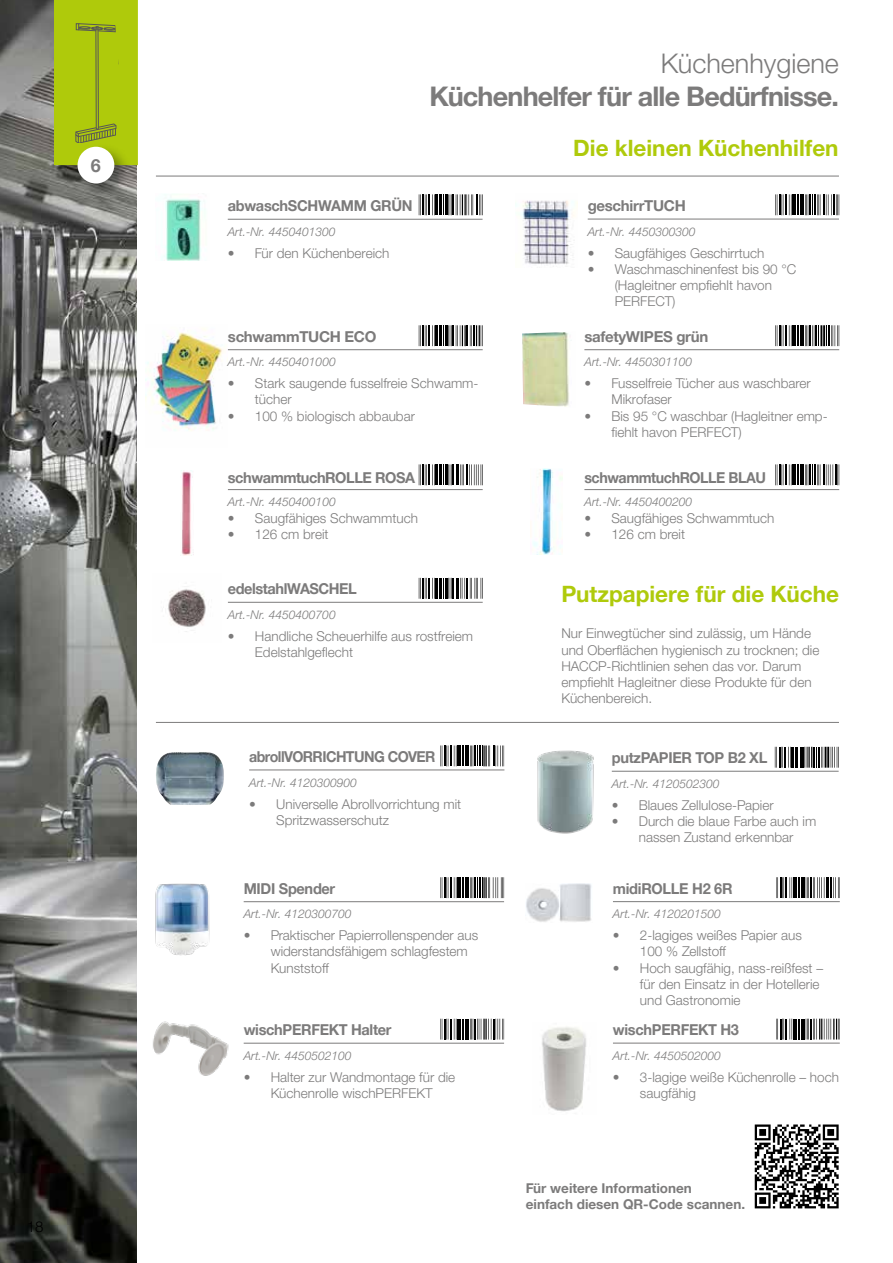
<style>
.page{position:relative;width:893px;height:1263px;background:#fff}
.page>*{position:absolute;margin:0;border:0;box-sizing:border-box;transform-origin:0 0}
.t1{font:700 27px "Helvetica Neue LTW1 G";letter-spacing:-.03em;color:#7c7b7b}
.t2{font:300 27px "Helvetica Neue LTW1 G";color:#7c7b7b}
.t3{font:700 22.5px "Helvetica Neue LTW1 G";color:#afca0b}
.t4{font:700 18px "Helvetica Neue LTW1 G";color:#7c7b7b}
.t5{font:700 15px "Helvetica Neue LTW1 G";letter-spacing:-.02em;color:#7c7b7b}
.t6{font:700 15px "Helvetica Neue LTW1 G";letter-spacing:-.04em;color:#7c7b7b;scale:.95 1}
.t7{font:700 15px "Helvetica Neue LTW1 G";letter-spacing:-.02em;color:#7c7b7b;scale:.95 1}
.t8{font:300 15px "Helvetica Neue LTW1 G";color:#000}
.t9{font:300 13.5px/16.2px "Helvetica Neue LTW1 G";color:#7c7b7b}
.t10{font:700 13.5px/16.2px "Helvetica Neue LTW1 G";color:#7c7b7b}
.t11{font:italic 300 12px "Helvetica Neue LTW1 G";color:#7c7b7b}
</style>
<div class="page">
<img style="left:145px;top:328px;width:83px;height:103px">
<img style="left:0;top:0;width:136px;height:1263px">
<hr style="left:156px;top:176px;width:683px;height:1px;background:#7c7b7b">
<hr style="left:156px;top:722px;width:683px;height:1px;background:#7c7b7b">
<hr style="left:613px;top:1043px;width:227px;height:1px;background:#7c7b7b">
<hr style="left:613px;top:901px;width:227px;height:1px;background:#7c7b7b">
<hr style="left:588px;top:219px;width:251px;height:1px;background:#7c7b7b">
<hr style="left:228px;top:602px;width:255px;height:1px;background:#7c7b7b">
<hr style="left:228px;top:349px;width:255px;height:1px;background:#7c7b7b">
<hr style="left:228px;top:489px;width:255px;height:1px;background:#7c7b7b">
<hr style="left:584px;top:349px;width:255px;height:1px;background:#7c7b7b">
<hr style="left:584px;top:489px;width:255px;height:1px;background:#7c7b7b">
<hr style="left:228px;top:219px;width:255px;height:1px;background:#7c7b7b">
<img style="left:162px;top:194px;width:43px;height:67px">
<img style="left:521px;top:200px;width:57px;height:67px">
<hr style="left:612px;top:771px;width:227px;height:1px;background:#7c7b7b">
<hr style="left:249px;top:769px;width:255px;height:1px;background:#7c7b7b">
<img style="left:156px;top:752px;width:68px;height:53px">
<svg style="left:440px;top:745px;width:65px;height:21px"></svg>
<hr style="left:244px;top:1043px;width:260px;height:1px;background:#7c7b7b">
<svg style="left:440px;top:1019px;width:42px;height:20px"></svg>
<hr style="left:485px;top:1019px;width:2px;height:20px;background:#000">
<hr style="left:483px;top:1019px;width:2px;height:20px;background:#000">
<svg style="left:488px;top:1019px;width:17px;height:20px"></svg>
<img style="left:526px;top:883px;width:66px;height:39px">
<svg style="left:776px;top:877px;width:64px;height:21px"></svg>
<hr style="left:244px;top:901px;width:260px;height:1px;background:#7c7b7b">
<svg style="left:440px;top:877px;width:65px;height:21px"></svg>
<svg style="left:776px;top:1019px;width:64px;height:20px"></svg>
<img style="left:155px;top:883px;width:55px;height:72px">
<img style="left:168px;top:589px;width:38px;height:43px">
<img style="left:522px;top:332px;width:47px;height:75px">
<svg style="left:54px;top:0;width:84px;height:165px;background:#aac40e"></svg>
<img style="left:533px;top:468px;width:30px;height:87px">
<img style="left:542px;top:1027px;width:44px;height:85px">
<img style="left:153px;top:1021px;width:76px;height:55px">
<img style="left:517px;top:721px;width:94px;height:113px">
<svg style="left:419px;top:194px;width:64px;height:21px"></svg>
<svg style="left:775px;top:194px;width:65px;height:21px"></svg>
<hr style="left:464px;top:325px;width:2px;height:21px;background:#000">
<svg style="left:419px;top:325px;width:44px;height:21px"></svg>
<hr style="left:466px;top:325px;width:2px;height:21px;background:#000">
<svg style="left:470px;top:325px;width:13px;height:21px"></svg>
<svg style="left:775px;top:325px;width:44px;height:21px"></svg>
<hr style="left:823px;top:325px;width:2px;height:21px;background:#000">
<hr style="left:820px;top:325px;width:2px;height:21px;background:#000">
<svg style="left:826px;top:325px;width:14px;height:21px"></svg>
<svg style="left:775px;top:464px;width:65px;height:21px"></svg>
<svg style="left:419px;top:578px;width:64px;height:21px"></svg>
<svg style="left:419px;top:464px;width:64px;height:21px"></svg>
<img style="left:181px;top:470px;width:12px;height:85px">
<svg style="left:775px;top:747px;width:64px;height:21px"></svg>
<svg style="left:755px;top:1124px;width:84px;height:84px"></svg>
<div style="left:74px;top:143px;width:58px;height:59px;background:#000;opacity:.4"></div>
<div style="left:78px;top:147px;width:36px;height:36px;background:#fff;border-radius:50%"></div>
<h3 class="t4" style="left:91px;top:154px;width:12px">6</h3>
<p class="t8" style="left:27px;top:1218px;width:18px">18</p>
<h1 class="t2" style="left:661px;top:47px;width:180px">Küchenhygiene</h1>
<h1 class="t1" style="left:429px;top:79px;width:411px">Küchenhelfer für alle Bedürfnisse.</h1>
<h2 class="t3" style="left:573px;top:134px;width:267px">Die kleinen Küchenhilfen</h2>
<p class="t5" style="left:228px;top:197px;width:186px">abwaschSCHWAMM GRÜN</p>
<p class="t5" style="left:588px;top:196px;width:100px">geschirrTUCH</p>
<p class="t11" style="left:228px;top:224px;width:109px">Art.-Nr. 4450401300</p>
<p class="t9" style="left:228px;top:245px;width:163px">• Für den Küchenbereich</p>
<p class="t11" style="left:588px;top:224px;width:109px">Art.-Nr. 4450300300</p>
<p class="t9" style="left:588px;top:245px;width:178px">• Saugfähiges Geschirrtuch</p>
<p class="t9" style="left:615px;top:261px;width:183px;text-indent:-27px">• Waschmaschinenfest bis 90 °C (Hagleitner empfiehlt havon<br>PERFECT)</p>
<p class="t5" style="left:228px;top:327px;width:150px">schwammTUCH ECO</p>
<p class="t5" style="left:584px;top:327px;width:125px">safetyWIPES grün</p>
<p class="t11" style="left:228px;top:355px;width:109px">Art.-Nr. 4450401000</p>
<p class="t11" style="left:584px;top:355px;width:109px">Art.-Nr. 4450301100</p>
<p class="t9" style="left:255px;top:375px;width:225px;text-indent:-27px">• Stark saugende fusselfreie Schwamm&shy;tücher</p>
<p class="t9" style="left:228px;top:408px;width:189px">• 100 % biologisch abbaubar</p>
<p class="t9" style="left:611px;top:375px;width:201px;text-indent:-27px">• Fusselfreie Tücher aus waschbarer<br>Mikrofaser</p>
<p class="t9" style="left:611px;top:408px;width:218px;text-indent:-27px">• Bis 95 °C waschbar (Hagleitner emp&shy;fiehlt havon PERFECT)</p>
<p class="t5" style="left:228px;top:468px;width:189px">schwammtuchROLLE ROSA</p>
<p class="t7" style="left:584px;top:468px;width:193px">schwammtuchROLLE BLAU</p>
<p class="t11" style="left:228px;top:494px;width:109px">Art.-Nr. 4450400100</p>
<p class="t11" style="left:584px;top:494px;width:109px">Art.-Nr. 4450400200</p>
<p class="t9" style="left:228px;top:510px;width:192px">• Saugfähiges Schwammtuch</p>
<p class="t9" style="left:228px;top:526px;width:102px">• 126 cm breit</p>
<p class="t9" style="left:584px;top:510px;width:192px">• Saugfähiges Schwammtuch</p>
<p class="t9" style="left:584px;top:526px;width:102px">• 126 cm breit</p>
<p class="t5" style="left:228px;top:580px;width:130px">edelstahlWASCHEL</p>
<h2 class="t3" style="left:561px;top:580px;width:279px">Putzpapiere für die Küche</h2>
<p class="t11" style="left:228px;top:607px;width:109px">Art.-Nr. 4450400700</p>
<p class="t9" style="left:255px;top:628px;width:220px;text-indent:-27px">• Handliche Scheuerhilfe aus rostfreiem<br>Edelstahlgeflecht</p>
<p class="t9" style="left:561px;top:625px;width:259px">Nur Einwegtücher sind zulässig, um Hände und Oberflächen hygienisch zu trocknen; die HACCP-Richtlinien sehen das vor. Darum empfiehlt Hagleitner diese Produkte für den Küchenbereich.</p>
<p class="t6" style="left:249px;top:747px;width:198px">abrollVORRICHTUNG COVER</p>
<p class="t5" style="left:612px;top:749px;width:157px">putzPAPIER TOP B2 XL</p>
<p class="t11" style="left:249px;top:775px;width:109px">Art.-Nr. 4120300900</p>
<p class="t9" style="left:276px;top:795px;width:187px;text-indent:-27px">• Universelle Abrollvorrichtung mit<br>Spritzwasserschutz</p>
<p class="t5" style="left:244px;top:879px;width:93px">MIDI Spender</p>
<p class="t11" style="left:244px;top:907px;width:109px">Art.-Nr. 4120300700</p>
<p class="t9" style="left:271px;top:927px;width:209px;text-indent:-27px">• Praktischer Papierrollenspender aus widerstandsfähigem schlagfestem<br>Kunststoff</p>
<p class="t5" style="left:244px;top:1020px;width:149px">wischPERFEKT Halter</p>
<p class="t11" style="left:244px;top:1048px;width:109px">Art.-Nr. 4450502100</p>
<p class="t9" style="left:244px;top:1069px;width:213px;text-align:center">• Halter zur Wandmontage für die<br>Küchenrolle wischPERFEKT</p>
<p class="t11" style="left:612px;top:776px;width:109px">Art.-Nr. 4120502300</p>
<p class="t9" style="left:612px;top:797px;width:163px">• Blaues Zellulose-Papier</p>
<p class="t9" style="left:612px;top:813px;width:206px;text-align:center">• Durch die blaue Farbe auch im nassen Zustand erkennbar</p>
<p class="t5" style="left:613px;top:879px;width:121px">midiROLLE H2 6R</p>
<p class="t11" style="left:613px;top:906px;width:109px">Art.-Nr. 4120201500</p>
<p class="t9" style="left:640px;top:927px;width:163px;text-indent:-27px">• 2-lagiges weißes Papier aus<br>100 % Zellstoff</p>
<p class="t9" style="left:640px;top:960px;width:185px;text-indent:-27px">• Hoch saugfähig, nass-reißfest – für den Einsatz in der Hotellerie und Gastronomie</p>
<p class="t5" style="left:613px;top:1020px;width:127px">wischPERFEKT H3</p>
<p class="t11" style="left:613px;top:1048px;width:109px">Art.-Nr. 4450502000</p>
<p class="t9" style="left:640px;top:1069px;width:201px;text-indent:-27px">• 3-lagige weiße Küchenrolle – hoch saugfähig</p>
<p class="t10" style="left:526px;top:1180px;width:221px">Für weitere Informationen<br>einfach diesen QR-Code scannen.</p>
</div>
